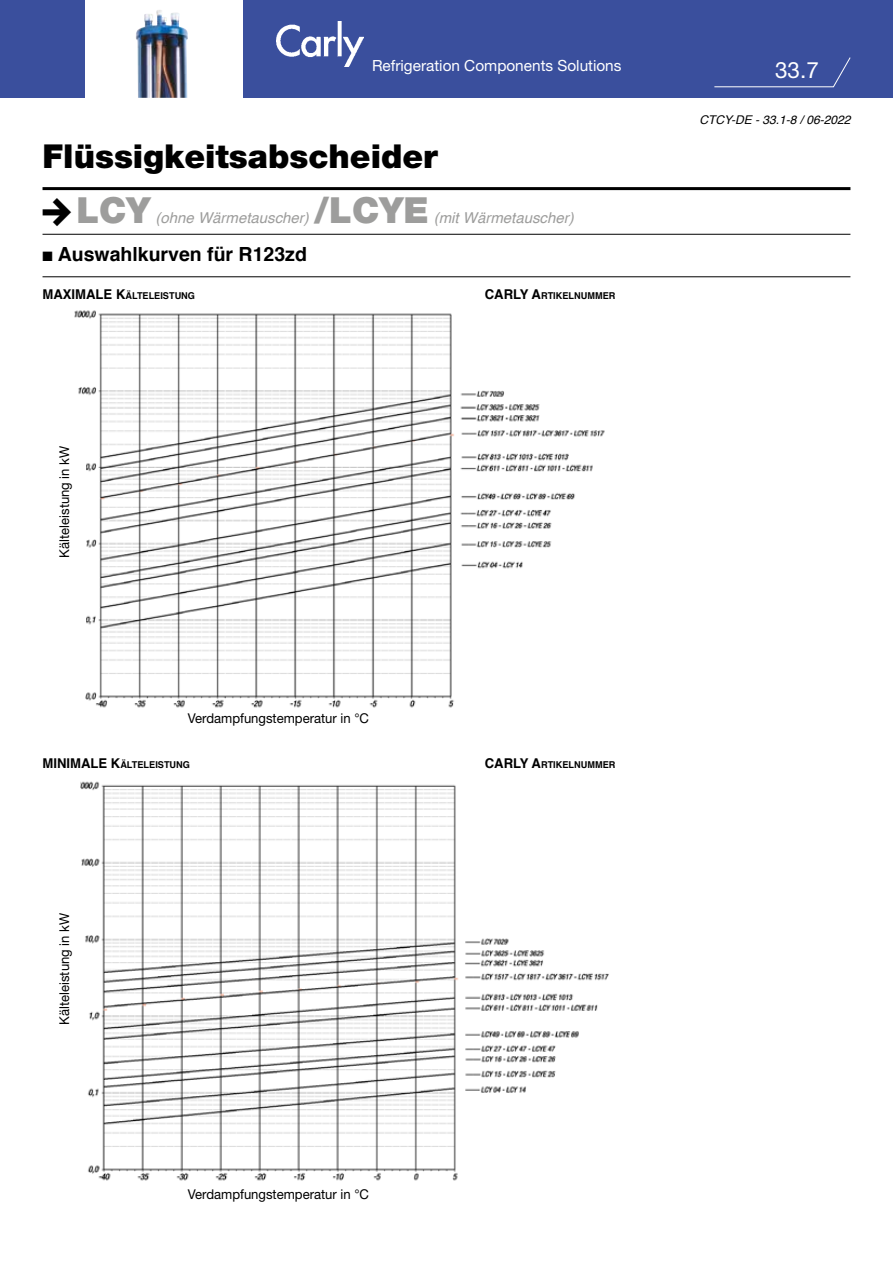
<style>
.page{position:relative;width:893px;height:1263px;background:#fff}
.page>*{position:absolute;margin:0;border:0;box-sizing:border-box;transform-origin:0 0}
.t1{font:900 36px "Helvetica Neue LT Pro";color:#9d9d9c}
.t2{font:900 33px "Helvetica Neue LT Pro";color:#000}
.t3{font:22.5px "Helvetica Neue LT Pro";color:#fff}
.t4{font:700 19.5px "Helvetica";color:#000}
.t5{font:15.3px "Helvetica Neue LT Pro";color:#fff}
.t6{font:italic 15px "Helvetica";color:#9d9d9c}
.t7{font:13.5px "Helvetica Neue LT Pro";color:#000}
.t8{font:700 13.5px "Helvetica";color:#000}
.t9{font:italic 12px "Helvetica";color:#000}
.t10{font:700 9.45px "Helvetica";color:#000}
.s1{font-size:13.5px}
</style>
<div class="page">
<div style="left:0;top:0;width:893px;height:98px;background:#3a4f9d"></div>
<hr style="left:43px;top:187px;width:807px;height:3px;background:#000">
<hr style="left:43px;top:234px;width:807px;height:1px;background:#000">
<hr style="left:43px;top:276px;width:807px;height:1px;background:#000">
<div style="left:85px;top:0;width:157px;height:100px;background:#fff"></div>
<img style="left:276px;top:21px;width:88px;height:45px">
<svg style="left:714px;top:57px;width:137px;height:31px"></svg>
<img style="left:136px;top:10px;width:52px;height:88px">
<img style="left:74px;top:310px;width:531px;height:398px">
<img style="left:81px;top:781px;width:528px;height:400px">
<div style="left:51px;top:443px;width:34px;height:184px;background:#fff"></div>
<p class="t5" style="left:372px;top:56px;width:251px">Refrigeration Components Solutions</p>
<h3 class="t3" style="left:775px;top:56px;width:45px">33.7</h3>
<h2 class="t2" style="left:43px;top:137px;width:397px">Flüssigkeitsabscheider</h2>
<h1 class="t1" style="left:77px;top:188px;width:76px">LCY</h1>
<h1 class="t1" style="left:314px;top:188px;width:116px">/LCYE</h1>
<p class="t6" style="left:156px;top:206px;width:155px">(ohne Wärmetauscher)</p>
<p class="t6" style="left:434px;top:206px;width:142px">(mit Wärmetauscher)</p>
<h3 class="t4" style="left:43px;top:238px;width:266px">■ Auswahlkurven für R123zd</h3>
<p class="t10" style="left:43px;top:288px;width:154px"><span class="s1">MAXIMALE K</span>ÄLTELEISTUNG</p>
<p class="t10" style="left:485px;top:288px;width:132px"><span class="s1">CARLY A</span>RTIKELNUMMER</p>
<p class="t7" style="left:56px;top:558px;width:113px;rotate:-90deg">Kälteleistung in kW</p>
<p class="t7" style="left:188px;top:709px;width:183px">Verdampfungstemperatur in °C</p>
<p class="t8" style="left:43px;top:753px;width:9px">MINIM</p>
<p class="t10" style="left:81px;top:757px;width:110px"><span class="s1">ALE K</span>ÄLTELEISTUNG</p>
<p class="t10" style="left:485px;top:757px;width:132px"><span class="s1">CARLY A</span>RTIKELNUMMER</p>
<p class="t7" style="left:56px;top:1025px;width:113px;rotate:-90deg">Kälteleistung in kW</p>
<p class="t7" style="left:188px;top:1186px;width:183px">Verdampfungstemperatur in °C</p>
<p class="t9" style="left:699px;top:110px;width:152px">CTCY-DE - 33.1-8 / 06-2022</p>
</div>
